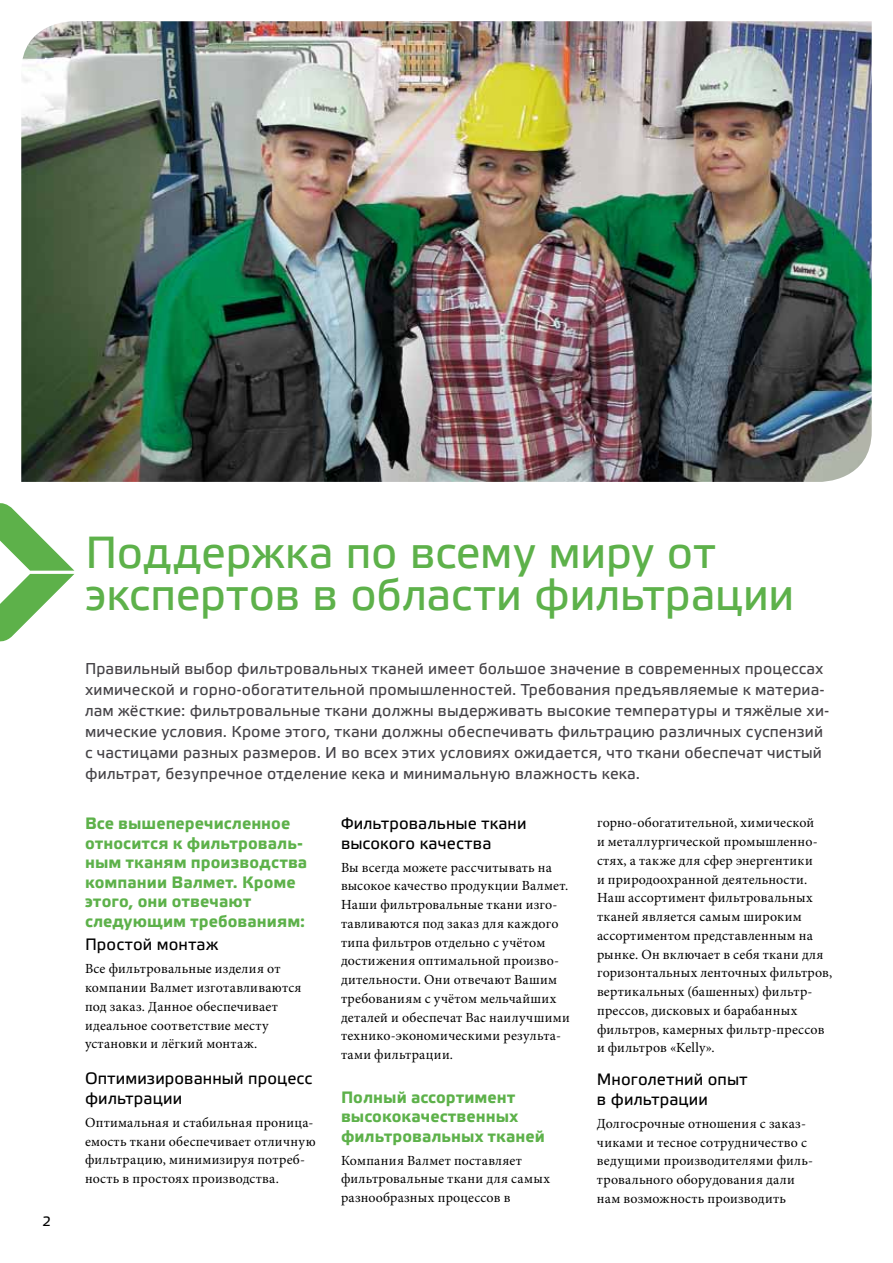
<style>
.page{position:relative;width:893px;height:1263px;background:#fff}
.page>*{position:absolute;margin:0;border:0;box-sizing:border-box;transform-origin:0 0}
.t1{font:45px/42px "Etelka Text";letter-spacing:-.005em;color:#5db14a}
.t2{font:700 16.5px/19.5px "Etelka Text";letter-spacing:.005em;color:#5db14a}
.t3{font:16.5px/19.5px "Etelka Text";letter-spacing:.005em;color:#000}
.t4{font:15.75px/21px "Etelka Text";letter-spacing:.005em;color:#454347}
.t5{font:13.95px/18.8px "Minion Pro";letter-spacing:.015em;color:#000}
.t6{font:13.5px "Etelka Text";color:#000}
</style>
<div class="page">
<img style="left:21px;top:21px;width:851px;height:461px">
<svg style="left:0;top:503px;width:74px;height:138px"></svg>
<p class="t6" style="left:43px;top:1213px;width:10px">2</p>
<h1 class="t1" style="left:85px;top:532px;width:711px">Поддержка по всему миру от экспертов в области фильтрации</h1>
<p class="t4" style="left:85px;top:658px;width:746px">Правильный выбор фильтровальных тканей имеет большое значение в современных процессах химической и горно-обогатительной промышленностей. Требования предъявляемые к материа&shy;лам жёсткие: фильтровальные ткани должны выдерживать высокие температуры и тяжёлые хи&shy;мические условия. Кроме этого, ткани должны обеспечивать фильтрацию различных суспензий с частицами разных размеров. И во всех этих условиях ожидается, что ткани обеспечат чистый фильтрат, безупречное отделение кека и минимальную влажность кека.</p>
<p class="t2" style="left:85px;top:814px;width:224px">Все вышеперечисленное относится к фильтроваль&shy;ным тканям производства компании Валмет. Кроме этого, они отвечают следующим требованиям:</p>
<p class="t3" style="left:85px;top:935px;width:135px">Простой монтаж</p>
<p class="t5" style="left:85px;top:959px;width:218px">Все фильтровальные изделия от компании Валмет изготавливаются под заказ. Данное обеспечивает идеальное соответствие месту установки и лёгкий монтаж.</p>
<p class="t3" style="left:85px;top:1069px;width:229px">Оптимизированный процесс фильтрации</p>
<p class="t5" style="left:85px;top:1113px;width:232px">Оптимальная и стабильная проница&shy;емость ткани обеспечивает отличную фильтрацию, минимизируя потреб&shy;ность в простоях производства.</p>
<p class="t3" style="left:341px;top:814px;width:187px">Фильтровальные ткани высокого качества</p>
<p class="t5" style="left:341px;top:858px;width:230px">Вы всегда можете рассчитывать на высокое качество продукции Валмет.<br>Наши фильтровальные ткани изго&shy;тавливаются под заказ для каждого типа фильтров отдельно с учётом достижения оптимальной произво&shy;дительности. Они отвечают Вашим требованиям с учётом мельчайших деталей и обеспечат Вас наилучшими технико-экономическими результа&shy;тами фильтрации.</p>
<p class="t2" style="left:341px;top:1087px;width:205px">Полный ассортимент высококачественных фильтровальных тканей</p>
<p class="t5" style="left:341px;top:1151px;width:210px">Компания Валмет поставляет фильтровальные ткани для самых разнообразных процессов в</p>
<p class="t5" style="left:597px;top:813px;width:237px">горно-обогатительной, химической<br>и металлургической промышленно&shy;стях, а также для сфер энергентики<br>и природоохранной деятельности.<br>Наш ассортимент фильтровальных тканей является самым широким ассортиментом представленным на рынке. Он включает в себя ткани для горизонтальных ленточных фильтров, вертикальных (башенных) фильтр&shy;прессов, дисковых и барабанных фильтров, камерных фильтр-прессов и фильтров «Kelly».</p>
<p class="t3" style="left:597px;top:1070px;width:152px">Многолетний опыт в фильтрации</p>
<p class="t5" style="left:597px;top:1114px;width:218px">Долгосрочные отношения с заказ&shy;чиками и тесное сотрудничество с ведущими производителями филь&shy;тровального оборудования дали нам возможность производить</p>
</div>
